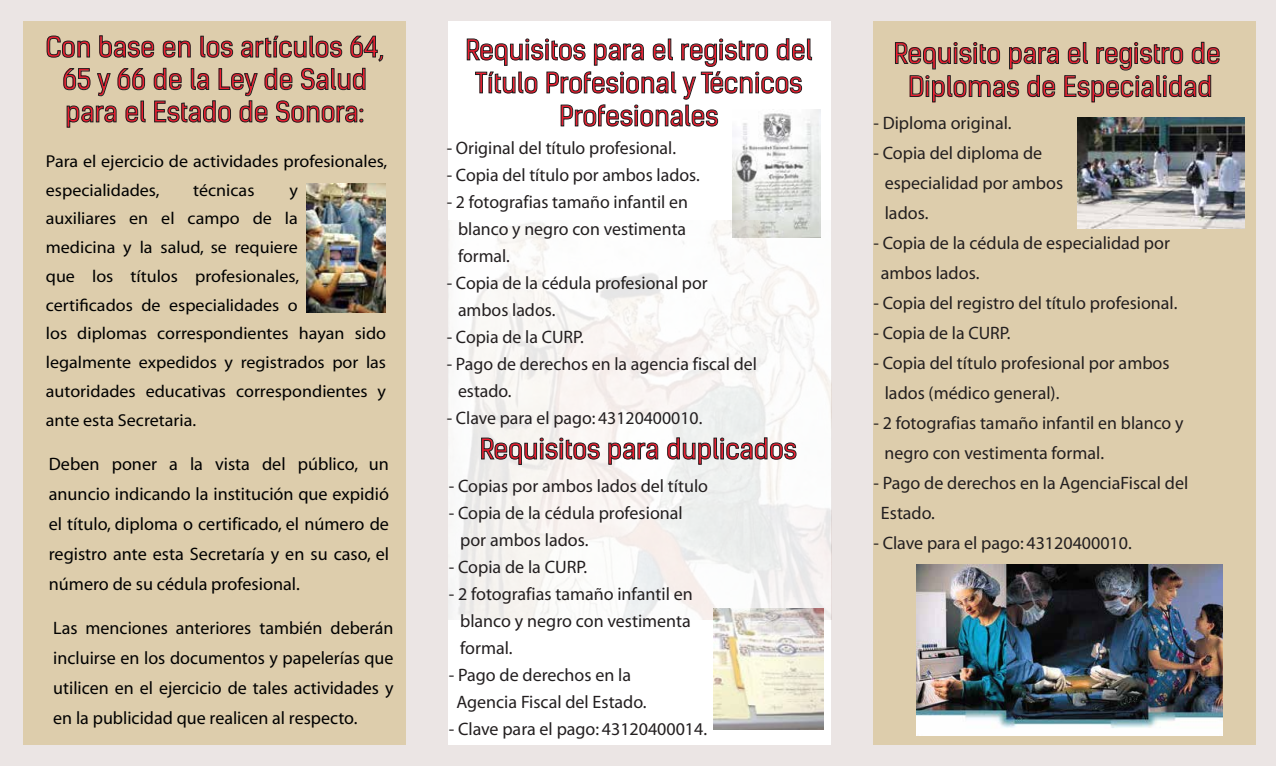
<style>
.page{position:relative;width:1276px;height:766px;background:#fff}
.page>*{position:absolute;margin:0;border:0;box-sizing:border-box;transform-origin:0 0}
.t1{font:27px/33px "Kelson Sans";color:#ec1c2f;text-align:center}
.t2{font:18px/27px "Myriad";color:#231f20}
.t3{font:18px/30px "Myriad";color:#010101;text-align:justify}
.t4{font:17.25px/28.7px "Myriad";color:#010101;scale:1.05 1}
</style>
<div class="page">
<div style="left:0;top:0;width:1276px;height:765px;background:#ebe5e4"></div>
<div style="left:23px;top:21px;width:382px;height:723px;background:#ddcdac"></div>
<div style="left:873px;top:21px;width:383px;height:723px;background:#ddcdac"></div>
<div style="left:448px;top:21px;width:383px;height:723px;background:#fff"></div>
<img style="left:733px;top:110px;width:87px;height:110px">
<img style="left:713px;top:619px;width:110px;height:110px">
<svg style="left:895px;top:42px;width:105px;height:27px"></svg>
<svg style="left:1009px;top:47px;width:49px;height:22px"></svg>
<svg style="left:910px;top:75px;width:109px;height:27px"></svg>
<svg style="left:1027px;top:75px;width:28px;height:22px"></svg>
<svg style="left:1064px;top:42px;width:155px;height:60px"></svg>
<svg style="left:47px;top:36px;width:43px;height:22px"></svg>
<svg style="left:99px;top:35px;width:55px;height:23px"></svg>
<svg style="left:163px;top:41px;width:28px;height:16px"></svg>
<svg style="left:200px;top:36px;width:33px;height:22px"></svg>
<svg style="left:241px;top:36px;width:101px;height:22px"></svg>
<svg style="left:350px;top:36px;width:33px;height:26px"></svg>
<svg style="left:63px;top:68px;width:27px;height:22px"></svg>
<svg style="left:97px;top:73px;width:13px;height:23px"></svg>
<svg style="left:118px;top:68px;width:27px;height:22px"></svg>
<svg style="left:67px;top:106px;width:49px;height:21px"></svg>
<svg style="left:126px;top:101px;width:19px;height:21px"></svg>
<svg style="left:154px;top:68px;width:211px;height:55px"></svg>
<svg style="left:467px;top:38px;width:345px;height:88px"></svg>
<img style="left:916px;top:564px;width:306px;height:171px">
<img style="left:449px;top:220px;width:382px;height:399px">
<img style="left:307px;top:183px;width:78px;height:129px">
<img style="left:1078px;top:118px;width:166px;height:111px">
<svg style="left:481px;top:437px;width:118px;height:27px"></svg>
<svg style="left:608px;top:442px;width:50px;height:22px"></svg>
<svg style="left:667px;top:437px;width:129px;height:27px"></svg>
<h1 class="t1" style="left:46px;top:31px;width:340px;line-height:32.4px">Con base en los artículos 64,<br>65 y 66 de la Ley de Salud para el Estado de Sonora:</h1>
<h1 class="t1" style="left:465px;top:33px;width:348px">Requisitos para el registro del<br>Título Profesional y Técnicos<br>Profesionales</h1>
<p class="t4" style="left:46px;top:147px;width:327px">Para el ejercicio de actividades profesionales, especialidades,</p>
<p class="t4" style="left:193px;top:176px;width:60px">técnicas</p>
<p class="t4" style="left:46px;top:176px;width:325px;text-indent:243px">y<br>auxiliares en el campo de la<br>medicina y la salud, se requiere<br>que los títulos profesionales, certificados de especialidades o<br>los diplomas correspondientes hayan sido legalmente expedidos y registrados por las autoridades educativas correspondientes y ante esta Secretaria.</p>
<p class="t3" style="left:49px;top:449px;width:342px">Deben poner a la vista del público, un anuncio indicando la institución que expidió el título, diploma o certificado, el número de registro ante esta Secretaría y en su caso, el número de su cédula profesional.</p>
<p class="t3" style="left:53px;top:614px;width:342px">Las menciones anteriores también deberán incluirse en los documentos y papelerías que utilicen en el ejercicio de tales actividades y en la publicidad que realicen al respecto.</p>
<p class="t2" style="left:447px;top:135px;width:231px">- Original del título profesional.</p>
<p class="t2" style="left:447px;top:162px;width:254px">- Copia del título por ambos lados.</p>
<p class="t2" style="left:458px;top:189px;width:231px;text-align:justify;text-indent:-11px">- 2 fotografias tamaño infantil en blanco y negro con vestimenta formal.</p>
<p class="t2" style="left:458px;top:270px;width:251px;text-indent:-11px">- Copia de la cédula profesional por ambos lados.</p>
<p class="t2" style="left:447px;top:324px;width:139px">- Copia de la CURP.</p>
<p class="t2" style="left:458px;top:351px;width:300px;text-indent:-11px">- Pago de derechos en la agencia fiscal del estado.</p>
<p class="t2" style="left:447px;top:405px;width:257px">- Clave para el pago: 43120400010.</p>
<h1 class="t1" style="left:480px;top:432px;width:319px">Requisitos para duplicados</h1>
<p class="t2" style="left:449px;top:473px;width:261px">- Copias por ambos lados del título</p>
<p class="t2" style="left:460px;top:500px;width:224px;text-indent:-11px">- Copia de la cédula profesional por ambos lados.</p>
<p class="t2" style="left:449px;top:554px;width:140px">- Copia de la CURP.</p>
<p class="t2" style="left:460px;top:581px;width:234px;text-align:justify;text-indent:-11px">- 2 fotografias tamaño infantil en blanco y negro con vestimenta formal.</p>
<p class="t2" style="left:456px;top:662px;width:192px;text-indent:-8px">- Pago de derechos en la<br>Agencia Fiscal del Estado.</p>
<p class="t2" style="left:449px;top:716px;width:260px">- Clave para el pago: 43120400014.</p>
<h1 class="t1" style="left:893px;top:37px;width:328px">Requisito para el registro de<br>Diplomas de Especialidad</h1>
<p class="t2" style="left:873px;top:110px;width:140px">- Diploma original.</p>
<p class="t2" style="left:885px;top:139px;width:180px;line-height:30px;text-indent:-11px">- Copia del diploma de especialidad por ambos lados.</p>
<p class="t2" style="left:881px;top:229px;width:290px;line-height:30px;text-indent:-8px">- Copia de la cédula de especialidad por ambos lados.</p>
<p class="t2" style="left:873px;top:290px;width:306px">- Copia del registro del título profesional.</p>
<p class="t2" style="left:873px;top:320px;width:139px">- Copia de la CURP.</p>
<p class="t2" style="left:885px;top:349px;width:286px;line-height:30px;text-indent:-11px">- Copia del título profesional por ambos lados (médico general).</p>
<p class="t2" style="left:884px;top:409px;width:300px;line-height:30px;text-indent:-11px">- 2 fotografias tamaño infantil en blanco y negro con vestimenta formal.</p>
<p class="t2" style="left:881px;top:469px;width:309px;line-height:30px;text-indent:-8px">- Pago de derechos en la AgenciaFiscal del<br>Estado.</p>
<p class="t2" style="left:873px;top:530px;width:260px">- Clave para el pago: 43120400010.</p>
</div>
